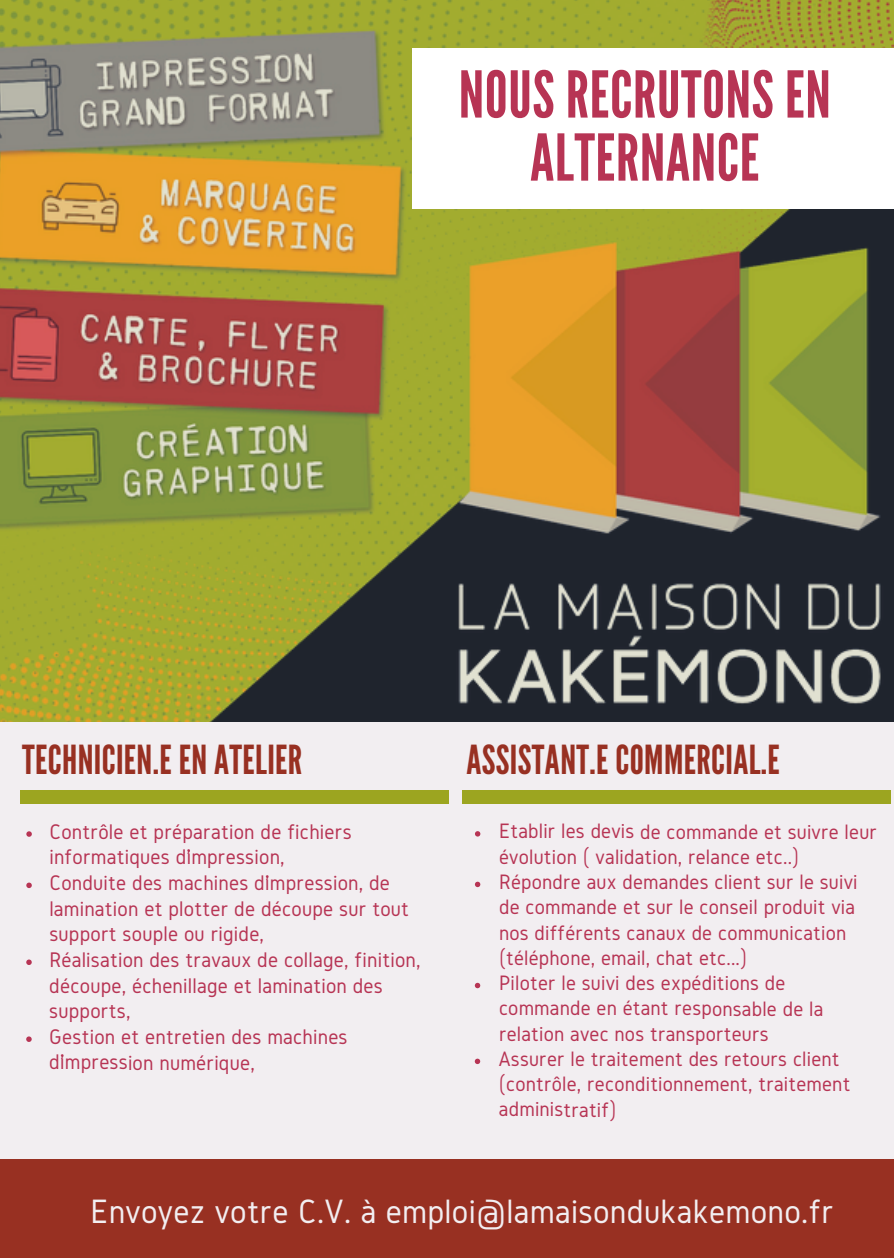
<style>
.page{position:relative;width:894px;height:1258px;background:#fff}
.page>*{position:absolute;margin:0;border:0;box-sizing:border-box;transform-origin:0 0}
.t1{font:64.5px/63px "League Gothic";letter-spacing:.01em;color:#b73454;text-align:center}
.t2{font:39.9px "League Gothic";letter-spacing:.01em;color:#983022}
.t3{font:35.1px "Gidole";letter-spacing:.01em;color:#f2eef1}
.t4{font:21.9px/25.5px "Gidole";letter-spacing:.01em;color:#b73454}
.t5{font:21.6px/25.2px "Gidole";letter-spacing:.01em;color:#b73454}
</style>
<div class="page">
<img style="left:0;top:0;width:893px;height:722px">
<div style="left:0;top:722px;width:893px;height:453px;background:#f2eef1"></div>
<div style="left:412px;top:49px;width:481px;height:159px;background:#fff"></div>
<svg style="left:26px;top:831px;width:6px;height:6px"></svg>
<svg style="left:26px;top:882px;width:6px;height:6px"></svg>
<svg style="left:26px;top:959px;width:6px;height:6px"></svg>
<svg style="left:26px;top:1036px;width:6px;height:6px"></svg>
<div style="left:0;top:1159px;width:893px;height:99px;background:#983022"></div>
<div style="left:20px;top:790px;width:428px;height:14px;background:#9ca520"></div>
<div style="left:462px;top:790px;width:428px;height:14px;background:#9ca520"></div>
<svg style="left:475px;top:831px;width:5px;height:5px"></svg>
<svg style="left:475px;top:882px;width:5px;height:5px"></svg>
<svg style="left:474px;top:983px;width:6px;height:5px"></svg>
<svg style="left:474px;top:1058px;width:6px;height:6px"></svg>
<p class="t1" style="left:458px;top:64px;width:373px">NOUS RECRUTONS EN<br>ALTERNANCE</p>
<p class="t2" style="left:22px;top:736px;width:281px">TECHNICIEN.E EN ATELIER</p>
<p class="t4" style="left:49px;top:818px;width:303px">Contrôle et préparation de fichiers informatiques d’impression,</p>
<p class="t4" style="left:49px;top:870px;width:361px">Conduite des machines d’impression, de lamination et plotter de découpe sur tout support souple ou rigide,</p>
<p class="t4" style="left:49px;top:946px;width:372px">Réalisation des travaux de collage, finition, découpe, échenillage et lamination des supports,</p>
<p class="t4" style="left:49px;top:1023px;width:300px">Gestion et entretien des machines d’impression numérique,</p>
<p class="t2" style="left:466px;top:736px;width:315px">ASSISTANT.E COMMERCIAL.E</p>
<p class="t5" style="left:499px;top:818px;width:379px">Etablir les devis de commande et suivre leur évolution ( validation, relance etc..)</p>
<p class="t5" style="left:499px;top:869px;width:360px">Répondre aux demandes client sur le suivi de commande et sur le conseil produit via nos différents canaux de communication (téléphone, email, chat etc...)</p>
<p class="t5" style="left:499px;top:970px;width:326px">Piloter le suivi des expéditions de commande en étant responsable de la relation avec nos transporteurs</p>
<p class="t5" style="left:499px;top:1046px;width:353px">Assurer le traitement des retours client (contrôle, reconditionnement, traitement administratif)</p>
<p class="t3" style="left:90px;top:1192px;width:744px">Envoyez votre C.V. à emploi@lamaisondukakemono.fr</p>
</div>
